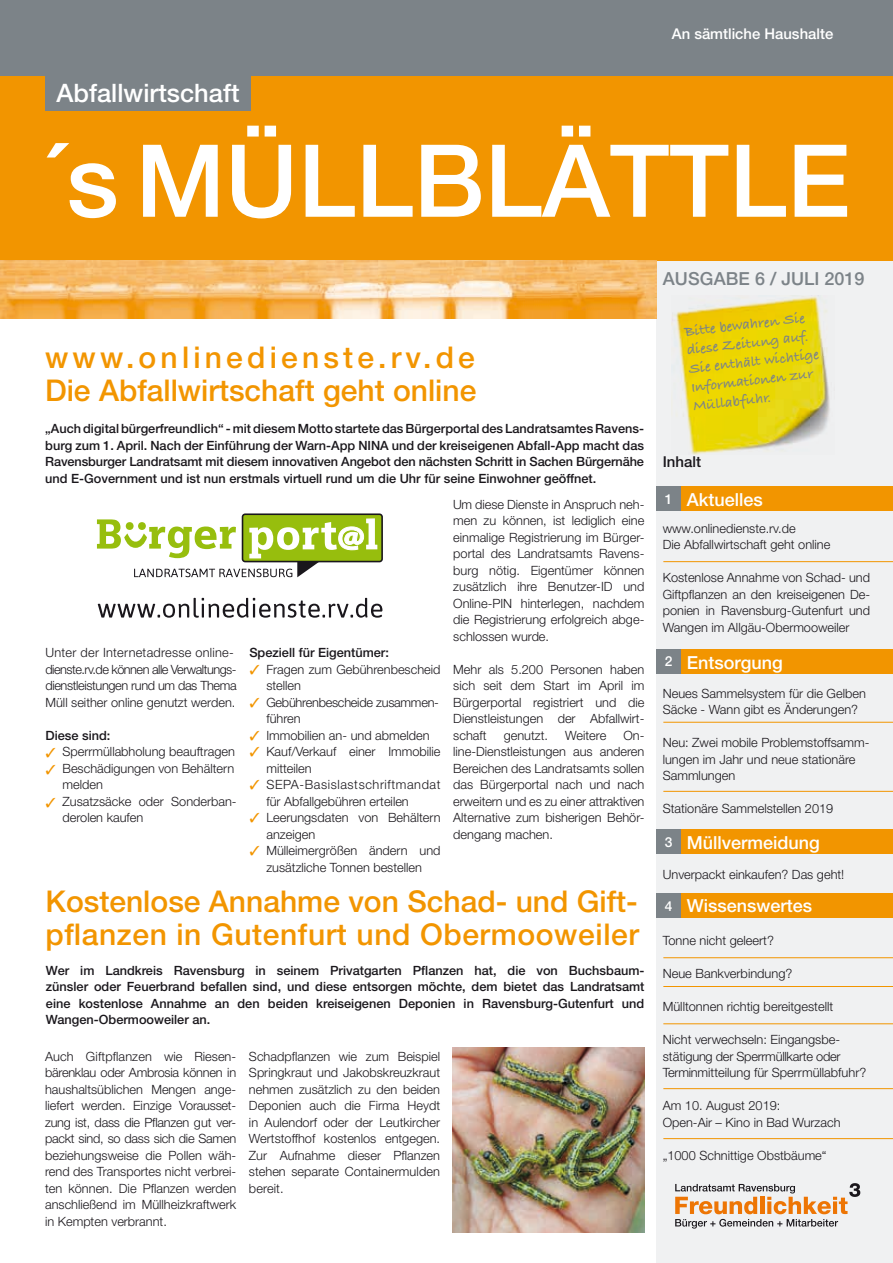
<style>
.page{position:relative;width:893px;height:1263px;background:#fff}
.page>*{position:absolute;margin:0;border:0;box-sizing:border-box;transform-origin:0 0}
.t1{font:500 100.8px "Helvetica Neue";color:#fff}
.t2{font:500 30px/33px "Helvetica Neue";letter-spacing:.02em;color:#f29500}
.t3{font:500 30px/33px "Helvetica Neue";color:#f29500}
.t4{font:500 25.5px "Helvetica Neue";color:#fff}
.t5{font:500 18px "Helvetica Neue";color:#fff}
.t6{font:500 18px "Helvetica Neue";letter-spacing:.005em;color:#7c8388}
.t7{font:700 15px/18.8px "Bradley Hand ITC Std";color:#7c8388}
.t8{font:500 15px "Helvetica Neue";color:#1a171c}
.t9{font:500 14.85px "Helvetica Neue";color:#fff}
.t10{font:300 12.75px/16.5px "Helvetica Neue";color:#1a171c}
.t11{font:500 12.75px/16.5px "Helvetica Neue";color:#1a171c;text-align:justify}
.t12{font:300 12.75px/16.5px "Helvetica Neue";letter-spacing:-.03em;color:#1a171c}
.s1{font-size:13.8px}
</style>
<div class="page">
<div style="left:657px;top:261px;width:236px;height:1002px;background:#f0f1f2"></div>
<div style="left:0;top:0;width:893px;height:261px;background:#f29500"></div>
<div style="left:0;top:0;width:893px;height:75px;background:#7c8388"></div>
<div style="left:45px;top:74px;width:206px;height:36px;background:#7c8388"></div>
<img style="left:0;top:261px;width:657px;height:58px">
<div style="left:657px;top:486px;width:236px;height:24px;background:#f29500"></div>
<div style="left:657px;top:486px;width:24px;height:24px;background:#7c8388"></div>
<div style="left:657px;top:650px;width:236px;height:24px;background:#f29500"></div>
<div style="left:657px;top:650px;width:24px;height:24px;background:#7c8388"></div>
<div style="left:657px;top:830px;width:236px;height:24px;background:#f29500"></div>
<div style="left:657px;top:830px;width:24px;height:24px;background:#7c8388"></div>
<div style="left:657px;top:893px;width:236px;height:24px;background:#f29500"></div>
<div style="left:657px;top:893px;width:24px;height:24px;background:#7c8388"></div>
<img style="left:672px;top:296px;width:158px;height:158px">
<div style="left:243px;top:514px;width:139px;height:47px;background:#97be0d;border-radius:3px"></div>
<div style="left:242px;top:513px;width:141px;height:49px;border:2px solid #1a171c;border-radius:3px"></div>
<svg style="left:98px;top:598px;width:284px;height:20px"></svg>
<svg style="left:97px;top:518px;width:280px;height:59px"></svg>
<svg style="left:675px;top:1183px;width:185px;height:45px"></svg>
<hr style="left:663px;top:722px;width:230px;height:1px;background:#f29500">
<hr style="left:663px;top:791px;width:230px;height:1px;background:#f29500">
<hr style="left:663px;top:986px;width:230px;height:1px;background:#f29500">
<hr style="left:663px;top:1023px;width:230px;height:1px;background:#f29500">
<hr style="left:663px;top:561px;width:230px;height:1px;background:#f29500">
<hr style="left:663px;top:957px;width:230px;height:1px;background:#f29500">
<img style="left:453px;top:1047px;width:191px;height:186px">
<hr style="left:663px;top:1088px;width:230px;height:1px;background:#f29500">
<hr style="left:663px;top:1138px;width:230px;height:1px;background:#f29500">
<h3 class="t4" style="left:57px;top:78px;width:184px">Abfallwirtschaft</h3>
<p class="t9" style="left:672px;top:24px;width:163px">An sämtliche Haushalte</p>
<h1 class="t1" style="left:42px;top:121px;width:810px">´s MÜLLBLÄTTLE</h1>
<h2 class="t3" style="left:45px;top:340px;width:433px">www.onlinedienste.rv.de<br>Die Abfallwirtschaft geht online</h2>
<p class="t11" style="left:45px;top:421px;width:600px">„Auch digital bürgerfreundlich“ - mit diesem Motto startete das Bürgerportal des Landratsamtes Ravens&shy;burg zum 1. April. Nach der Einführung der Warn-App NINA und der kreiseigenen Abfall-App macht das Ravensburger Landratsamt mit diesem innovativen Angebot den nächsten Schritt in Sachen Bürgernähe und E-Government und ist nun erstmals virtuell rund um die Uhr für seine Einwohner geöffnet.</p>
<p class="t12" style="left:46px;top:644px;width:193px">Unter der Internetadresse online&shy;dienste.rv.de können alle Verwaltungs&shy;dienstleistungen rund um das Thema Müll seither online genutzt werden.</p>
<p class="t11" style="left:46px;top:727px;width:66px">Diese sind:</p>
<p class="t10" style="left:63px;top:743px;width:176px">Sperrmüllabholung beauftragen<br>Beschädigungen von Behältern melden<br>Zusatzsäcke oder Sonderban&shy;derolen kaufen</p>
<p class="t11" style="left:249px;top:644px;width:141px">Speziell für Eigentümer:</p>
<p class="t10" style="left:266px;top:660px;width:176px">Fragen zum Gebührenbescheid stellen<br>Gebührenbescheide zusammen&shy;führen<br>Immobilien an- und abmelden<br>Kauf/Verkauf einer Immobilie mitteilen<br>SEPA-Basislastschriftmandat für Abfallgebühren erteilen<br>Leerungsdaten von Behältern anzeigen<br>Mülleimergrößen ändern und zusätzliche Tonnen bestellen</p>
<p class="t10" style="left:453px;top:495px;width:193px;text-align:justify">Um diese Dienste in Anspruch neh&shy;men zu können, ist lediglich eine einmalige Registrierung im Bürger&shy;portal des Landratsamts Ravens&shy;burg nötig. Eigentümer können zusätzlich ihre Benutzer-ID und Online-PIN hinterlegen, nachdem die Registrierung erfolgreich abge&shy;schlossen wurde.</p>
<p class="t10" style="left:453px;top:660px;width:193px;text-align:justify">Mehr als 5.200 Personen haben sich seit dem Start im April im Bürgerportal registriert und die Dienstleistungen der Abfallwirt&shy;schaft</p>
<p class="t10" style="left:453px;top:726px;width:193px;text-align:justify;text-indent:170px">On&shy;line-Dienstleistungen aus anderen Bereichen des Landratsamts sollen das Bürgerportal nach und nach erweitern und es zu einer attraktiven Alternative zum bisherigen Behör&shy;dengang machen.</p>
<p class="t10" style="left:504px;top:726px;width:46px">genutzt.</p>
<p class="t10" style="left:565px;top:726px;width:43px">Weitere</p>
<h2 class="t2" style="left:46px;top:885px;width:595px">Kostenlose Annahme von Schad- und Gift&shy;pflanzen in Gutenfurt und Obermooweiler</h2>
<p class="t11" style="left:46px;top:962px;width:600px">Wer im Landkreis Ravensburg in seinem Privatgarten Pflanzen hat, die von Buchsbaum&shy;zünsler oder Feuerbrand befallen sind, und diese entsorgen möchte, dem bietet das Landratsamt eine kostenlose Annahme an den beiden kreiseigenen Deponien in Ravensburg-Gutenfurt und Wangen-Obermooweiler an.</p>
<p class="t10" style="left:45px;top:1047px;width:193px;text-align:justify">Auch Giftpflanzen wie Riesen&shy;bärenklau oder Ambrosia können in haushaltsüblichen Mengen ange&shy;liefert werden. Einzige Vorausset&shy;zung ist, dass die Pflanzen gut ver&shy;packt sind, so dass sich die Samen beziehungsweise die Pollen wäh&shy;rend des Transportes nicht verbrei&shy;ten können. Die Pflanzen werden anschließend im Müllheizkraftwerk in Kempten verbrannt.</p>
<p class="t10" style="left:249px;top:1047px;width:193px;text-align:justify">Schadpflanzen wie zum Beispiel Springkraut und Jakobskreuzkraut nehmen zusätzlich zu den beiden Deponien auch die Firma Heydt in Aulendorf oder der Leutkircher Wertstoffhof kostenlos entgegen.<br>Zur Aufnahme dieser Pflanzen stehen separate Containermulden bereit.</p>
<h3 class="t6" style="left:663px;top:268px;width:203px">AUSGABE 6 / JULI 2019</h3>
<p class="t7" style="left:684px;top:322px;width:133px;rotate:-6deg">Bitte bewahren Sie diese Zeitung auf.<br>Sie enthält wichtige<br>Informationen zur<br>Müllabfuhr.</p>
<p class="t8" style="left:663px;top:452px;width:40px">Inhalt</p>
<h3 class="t5" style="left:665px;top:488px;width:99px"><span class="s1">1</span> Aktuelles</h3>
<p class="t10" style="left:663px;top:519px;width:169px">www.onlinedienste.rv.de<br>Die Abfallwirtschaft geht online</p>
<p class="t10" style="left:663px;top:569px;width:209px;text-align:justify">Kostenlose Annahme von Schad- und Giftpflanzen an den kreiseigenen De&shy;ponien in Ravensburg-Gutenfurt und Wangen im Allgäu-Obermooweiler</p>
<h3 class="t5" style="left:665px;top:651px;width:119px"><sup>2</sup> Entsorgung</h3>
<p class="t10" style="left:663px;top:684px;width:205px">Neues Sammelsystem für die Gelben<br>Säcke - Wann gibt es Änderungen?</p>
<p class="t10" style="left:663px;top:734px;width:208px">Neu: Zwei mobile Problemstoffsamm&shy;lungen im Jahr und neue stationäre<br>Sammlungen</p>
<p class="t10" style="left:663px;top:800px;width:172px">Stationäre Sammelstellen 2019</p>
<h3 class="t5" style="left:665px;top:831px;width:156px"><span class="s1">3</span> Müllvermeidung</h3>
<p class="t10" style="left:663px;top:866px;width:183px">Unverpackt einkaufen? Das geht!</p>
<h3 class="t5" style="left:665px;top:895px;width:149px"><span class="s1">4</span> Wissenswertes</h3>
<p class="t10" style="left:663px;top:932px;width:113px">Tonne nicht geleert?</p>
<p class="t10" style="left:663px;top:965px;width:131px">Neue Bankverbindung?</p>
<p class="t10" style="left:663px;top:998px;width:172px">Mülltonnen richtig bereitgestellt</p>
<p class="t10" style="left:663px;top:1031px;width:205px">Nicht verwechseln: Eingangsbe&shy;stätigung der Sperrmüllkarte oder<br>Terminmitteilung für Sperrmüllabfuhr?</p>
<p class="t10" style="left:663px;top:1097px;width:179px">Am 10. August 2019:<br>Open-Air – Kino in Bad Wurzach</p>
<p class="t10" style="left:663px;top:1146px;width:165px">„1000 Schnittige Obstbäume“</p>
</div>
